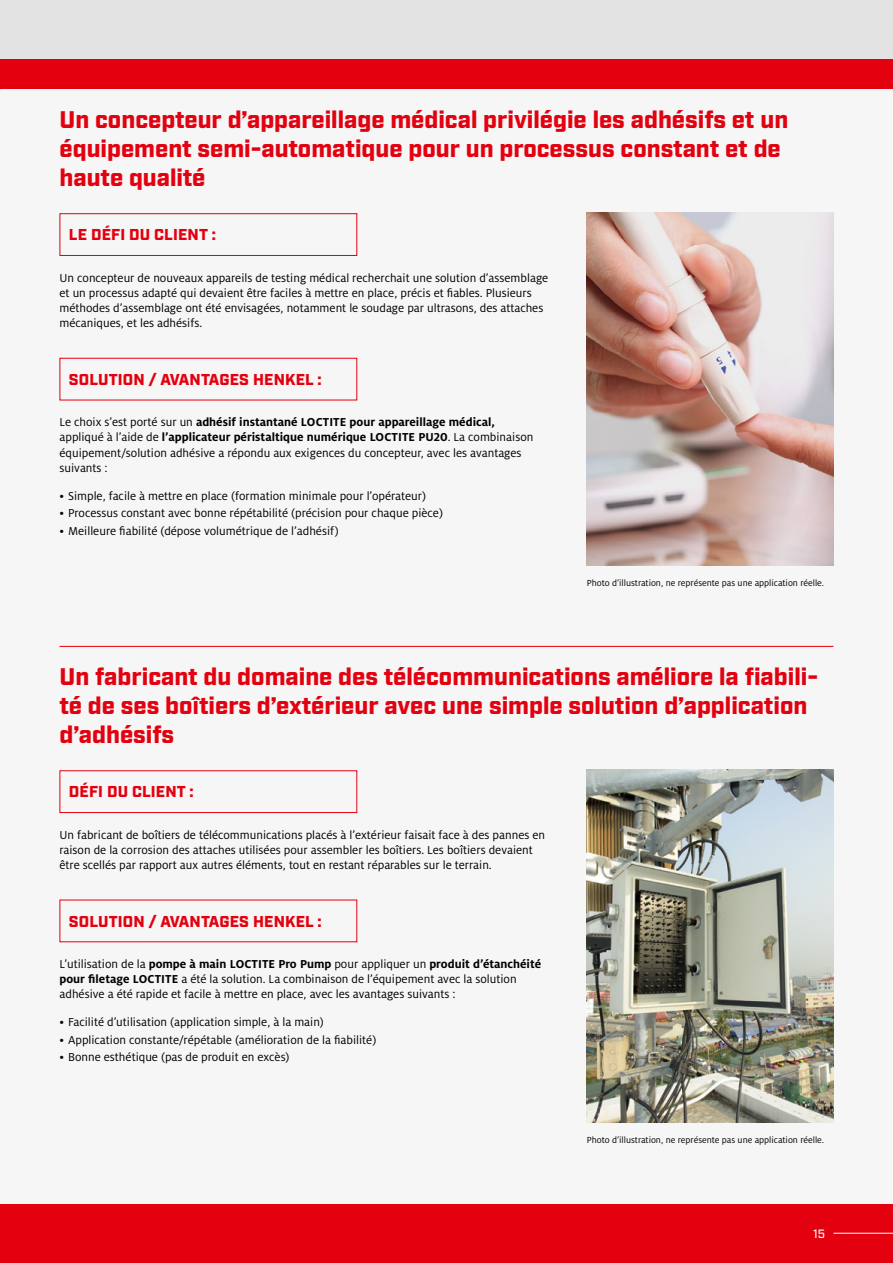
<style>
.page{position:relative;width:893px;height:1263px;background:#fff}
.page>*{position:absolute;margin:0;border:0;box-sizing:border-box;transform-origin:0 0}
.t1{font:900 24px/28.8px "Industry";color:#e3000f}
.t2{font:900 15.75px "Industry";letter-spacing:.01em;color:#e3000f}
.t3{font:12.75px/15.3px "Henkel Milo";color:#000}
.t4{font:500 12px "Industry";color:#fff}
.t5{font:9.75px "Henkel Milo";color:#000}
.s1{font-weight:700}
</style>
<div class="page">
<div style="left:0;top:1203px;width:893px;height:60px;background:#e3000f"></div>
<hr style="left:833px;top:1233px;width:60px;height:1px;background:#fff">
<div style="left:0;top:0;width:893px;height:60px;background:#e3e3e3"></div>
<div style="left:0;top:89px;width:893px;height:1114px;background:#f6f6f6"></div>
<img style="left:587px;top:770px;width:246px;height:353px">
<img style="left:587px;top:213px;width:246px;height:353px">
<hr style="left:60px;top:646px;width:773px;height:1px;background:#e3000f">
<div style="left:0;top:60px;width:893px;height:29px;background:#e3000f"></div>
<div style="left:60px;top:770px;width:297px;height:43px;border:1px solid #e3000f"></div>
<div style="left:60px;top:213px;width:297px;height:43px;border:1px solid #e3000f"></div>
<div style="left:60px;top:358px;width:297px;height:42px;border:1px solid #e3000f"></div>
<h1 class="t1" style="left:60px;top:107px;width:730px">Un concepteur d’appareillage médical privilégie les adhésifs et un équipement semi-automatique pour un processus constant et de haute qualité</h1>
<p class="t2" style="left:69px;top:225px;width:148px">LE DÉFI DU CLIENT :</p>
<p class="t3" style="left:60px;top:270px;width:490px">Un concepteur de nouveaux appareils de testing médical recherchait une solution d’assemblage et un processus adapté qui devaient être faciles à mettre en place, précis et fiables. Plusieurs méthodes d’assemblage ont été envisagées, notamment le soudage par ultrasons, des attaches mécaniques, et les adhésifs.</p>
<p class="t2" style="left:69px;top:370px;width:254px">SOLUTION / AVANTAGES HENKEL :</p>
<p class="t3" style="left:60px;top:414px;width:475px">Le choix s’est porté sur un <span class="s1">adhésif instantané LOCTITE pour appareillage médical, </span>appliqué à l’aide de <span class="s1">l’applicateur péristaltique numérique LOCTITE PU20</span>. La combinaison équipement/solution adhésive a répondu aux exigences du concepteur, avec les avantages suivants :</p>
<p class="t3" style="left:60px;top:488px;width:368px">• Simple, facile à mettre en place (formation minimale pour l’opérateur)</p>
<p class="t3" style="left:60px;top:506px;width:385px">• Processus constant avec bonne répétabilité (précision pour chaque pièce)</p>
<p class="t3" style="left:60px;top:523px;width:281px">• Meilleure fiabilité (dépose volumétrique de l’adhésif)</p>
<p class="t5" style="left:587px;top:578px;width:239px">Photo d’illustration, ne représente pas une application réelle.</p>
<h1 class="t1" style="left:60px;top:664px;width:760px">Un fabricant du domaine des télécommunications améliore la fiabili&shy;té de ses boîtiers d’extérieur avec une simple solution d’application d’adhésifs</h1>
<p class="t2" style="left:69px;top:782px;width:126px">DÉFI DU CLIENT :</p>
<p class="t3" style="left:60px;top:827px;width:487px">Un fabricant de boîtiers de télécommunications placés à l’extérieur faisait face à des pannes en raison de la corrosion des attaches utilisées pour assembler les boîtiers. Les boîtiers devaient être scellés par rapport aux autres éléments, tout en restant réparables sur le terrain.</p>
<p class="t2" style="left:69px;top:912px;width:254px">SOLUTION / AVANTAGES HENKEL :</p>
<p class="t3" style="left:60px;top:956px;width:483px">L’utilisation de la <span class="s1">pompe à main LOCTITE Pro Pump</span> pour appliquer un <span class="s1">produit d’étanchéité pour filetage LOCTITE</span> a été la solution. La combinaison de l’équipement avec la solution adhésive a été rapide et facile à mettre en place, avec les avantages suivants :</p>
<p class="t3" style="left:60px;top:1015px;width:266px">• Facilité d’utilisation (application simple, à la main)</p>
<p class="t3" style="left:60px;top:1032px;width:318px">• Application constante/répétable (amélioration de la fiabilité)</p>
<p class="t3" style="left:60px;top:1050px;width:232px">• Bonne esthétique (pas de produit en excès)</p>
<p class="t5" style="left:587px;top:1135px;width:239px">Photo d’illustration, ne représente pas une application réelle.</p>
<p class="t4" style="left:813px;top:1226px;width:13px">15</p>
</div>
